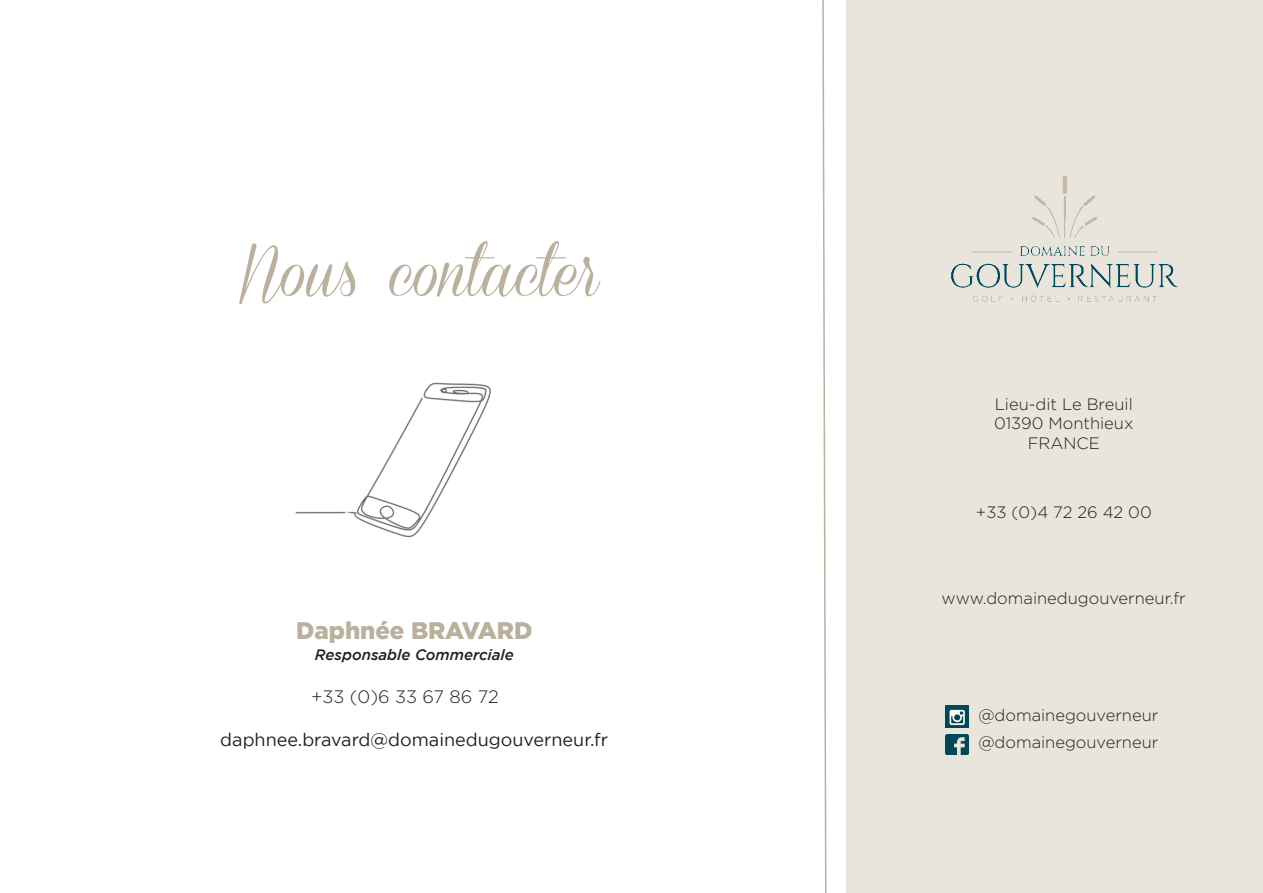
<style>
.page{position:relative;width:1263px;height:893px;background:#fff}
.page>*{position:absolute;margin:0;border:0;box-sizing:border-box;transform-origin:0 0}
.t1{font:60px "Coneria Script Demo";color:#b9b09e}
.t2{font:900 24px "Gotham";color:#b9b09e}
.t3{font:18px "Gotham";color:#231f20}
.t4{font:300 18px "Gotham";color:#231f20}
.t5{font:300 16.5px "Gotham";color:#231f20}
.t6{font:italic 500 15px "Gotham";color:#231f20}
</style>
<div class="page">
<svg style="left:822px;top:0;width:5px;height:893px"></svg>
<div style="left:846px;top:0;width:417px;height:893px;background:#e9e4dc"></div>
<img style="left:945px;top:734px;width:23px;height:21px">
<img style="left:946px;top:706px;width:22px;height:22px">
<img style="left:295px;top:382px;width:196px;height:156px">
<img style="left:951px;top:176px;width:227px;height:126px">
<p class="t1" style="left:238px;top:240px;width:363px">Nous contacter</p>
<p class="t2" style="left:296px;top:617px;width:238px">Daphnée BRAVARD</p>
<p class="t6" style="left:315px;top:646px;width:201px">Responsable Commerciale</p>
<p class="t4" style="left:311px;top:687px;width:189px">+33 (0)6 33 67 86 72</p>
<p class="t3" style="left:220px;top:729px;width:389px">daphnee.bravard@domainedugouverneur.fr</p>
<p class="t5" style="left:995px;top:395px;width:140px">Lieu-dit Le Breuil</p>
<p class="t5" style="left:994px;top:415px;width:141px">01390 Monthieux</p>
<p class="t5" style="left:1028px;top:434px;width:74px">FRANCE</p>
<p class="t5" style="left:976px;top:503px;width:177px">+33 (0)4 72 26 42 00</p>
<p class="t5" style="left:942px;top:589px;width:246px">www.domainedugouverneur.fr</p>
<p class="t5" style="left:978px;top:706px;width:182px">@domainegouverneur</p>
<p class="t5" style="left:978px;top:733px;width:182px">@domainegouverneur</p>
</div>
